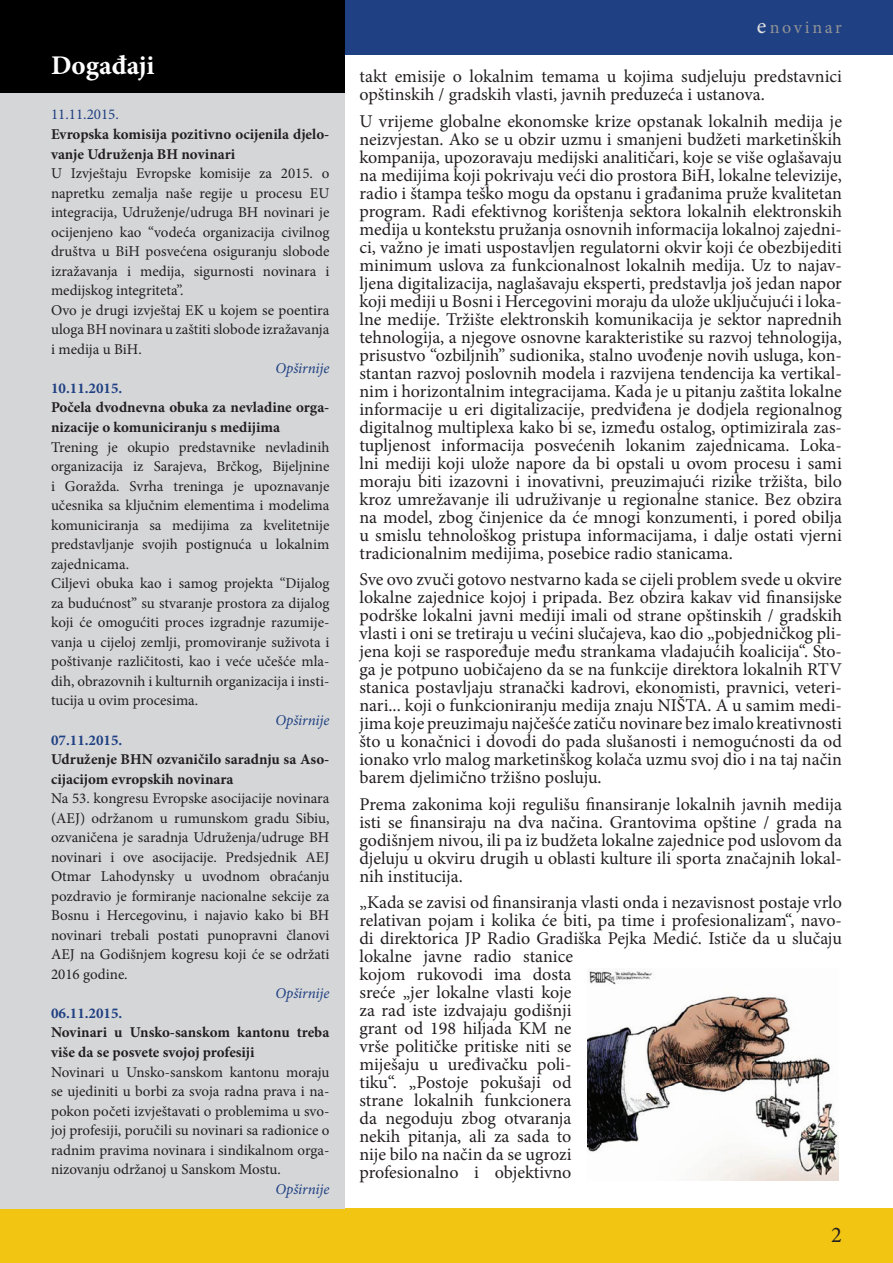
<style>
.page{position:relative;width:893px;height:1263px;background:#fff}
.page>*{position:absolute;margin:0;border:0;box-sizing:border-box;transform-origin:0 0}
.t1{font:700 27px "Minion Pro";color:#fff}
.t2{font:22.5px "Minion Pro";color:#231f20}
.t3{font:18px/18px "Minion Pro";color:#231f20;text-align:justify}
.t4{font:18px "Minion Pro";letter-spacing:.145em;color:#919396}
.t5{font:15px/19.5px "Minion Pro";color:#231f20}
.t6{font:700 15px/19.5px "Minion Pro";color:#231f20}
.t7{font:italic 15px "Minion Pro";letter-spacing:-.01em;color:#1f4082}
.t8{font:700 15px "Minion Pro";color:#1f4082}
.t9{font:15px "Minion Pro";color:#1f4082}
.s1{font-size:22.5px;color:#e0e1e3}
</style>
<div class="page">
<div style="left:0;top:1209px;width:893px;height:54px;background:#f3c513"></div>
<div style="left:0;top:0;width:893px;height:54px;background:#1f4082"></div>
<div style="left:0;top:0;width:344px;height:94px;background:#000"></div>
<div style="left:0;top:94px;width:344px;height:1115px;background:#d5d6d8"></div>
<img style="left:588px;top:971px;width:251px;height:209px">
<h1 class="t1" style="left:51px;top:46px;width:105px">Događaji</h1>
<p class="t9" style="left:51px;top:105px;width:69px">11.11.2015.</p>
<p class="t6" style="left:51px;top:124px;width:280px">Evropska komisija pozitivno ocijenila djelo&shy;vanje Udruženja BH novinari</p>
<p class="t5" style="left:51px;top:164px;width:280px">U Izvještaju Evropske komisije za 2015. o napretku zemalja naše regije u procesu EU integracija, Udruženje/udruga BH novinari je ocijenjeno kao “vodeća organizacija civilnog društva u BiH posvećena osiguranju slobode izražavanja i medija, sigurnosti novinara i medijskog integriteta”.<br>Ovo je drugi izvještaj EK u kojem se poentira uloga BH novinara u zaštiti slobode izražavanja i medija u BiH.</p>
<p class="t7" style="left:275px;top:358px;width:55px">Opširnije</p>
<p class="t8" style="left:51px;top:378px;width:73px">10.11.2015.</p>
<p class="t6" style="left:51px;top:398px;width:280px">Počela dvodnevna obuka za nevladine orga&shy;nizacije o komuniciranju s medijima</p>
<p class="t5" style="left:51px;top:437px;width:280px">Trening je okupio predstavnike nevladinih organizacija iz Sarajeva, Brčkog, Bijeljnine i Goražda. Svrha treninga je upoznavanje učesnika sa ključnim elementima i modelima komuniciranja sa medijima za kvelitetnije predstavljanje svojih postignuća u lokalnim zajednicama.<br>Ciljevi obuka kao i samog projekta “Dijalog za budućnost” su stvaranje prostora za dijalog koji će omogućiti proces izgradnje razumije&shy;vanja u cijeloj zemlji, promoviranje suživota i poštivanje različitosti, kao i veće učešće mla&shy;dih, obrazovnih i kulturnih organizacija i insti&shy;tucija u ovim procesima.</p>
<p class="t7" style="left:275px;top:710px;width:55px">Opširnije</p>
<p class="t8" style="left:51px;top:729px;width:73px">07.11.2015.</p>
<p class="t6" style="left:51px;top:749px;width:280px">Udruženje BHN ozvaničilo saradnju sa Aso&shy;cijacijom evropskih novinara</p>
<p class="t5" style="left:51px;top:789px;width:280px;text-align:justify">Na 53. kongresu Evropske asocijacije novinara (AEJ) održanom u rumunskom gradu Sibiu, ozvaničena je saradnja Udruženja/udruge BH novinari i ove asocijacije. Predsjednik AEJ Otmar Lahodynsky u uvodnom obraćanju pozdravio je formiranje nacionalne sekcije za Bosnu i Hercegovinu, i najavio kako bi BH novinari trebali postati punopravni članovi AEJ na Godišnjem kogresu koji će se održati 2016 godine.</p>
<p class="t7" style="left:275px;top:983px;width:55px">Opširnije</p>
<p class="t8" style="left:51px;top:1002px;width:73px">06.11.2015.</p>
<p class="t6" style="left:51px;top:1023px;width:280px">Novinari u Unsko-sanskom kantonu treba više da se posvete svojoj profesiji</p>
<p class="t5" style="left:51px;top:1062px;width:280px;text-align:justify">Novinari u Unsko-sanskom kantonu moraju se ujediniti u borbi za svoja radna prava i na&shy;pokon početi izvještavati o problemima u svo&shy;joj profesiji, poručili su novinari sa radionice o radnim pravima novinara i sindikalnom orga&shy;nizovanju održanoj u Sanskom Mostu.</p>
<p class="t7" style="left:275px;top:1179px;width:55px">Opširnije</p>
<p class="t4" style="left:757px;top:16px;width:87px"><span class="s1">e</span>novinar</p>
<p class="t3" style="left:359px;top:67px;width:484px">takt emisije o lokalnim temama u kojima sudjeluju predstavnici opštinskih / gradskih vlasti, javnih preduzeća i ustanova.</p>
<p class="t3" style="left:359px;top:112px;width:484px">U vrijeme globalne ekonomske krize opstanak lokalnih medija je neizvjestan. Ako se u obzir uzmu i smanjeni budžeti marketinških kompanija, upozoravaju medijski analitičari, koje se više oglašavaju na medijima koji pokrivaju veći dio prostora BiH, lokalne televizije, radio i štampa teško mogu da opstanu i građanima pruže kvalitetan program. Radi efektivnog korištenja sektora lokalnih elektronskih medija u kontekstu pružanja osnovnih informacija lokalnoj zajedni&shy;ci, važno je imati uspostavljen regulatorni okvir koji će obezbijediti minimum uslova za funkcionalnost lokalnih medija. Uz to najav&shy;ljena digitalizacija, naglašavaju eksperti, predstavlja još jedan napor koji mediji u Bosni i Hercegovini moraju da ulože uključujući i loka&shy;lne medije. Tržište elektronskih komunikacija je sektor naprednih tehnologija, a njegove osnovne karakteristike su razvoj tehnologija, prisustvo “ozbiljnih” sudionika, stalno uvođenje novih usluga, kon&shy;stantan razvoj poslovnih modela i razvijena tendencija ka vertikal&shy;nim i horizontalnim integracijama. Kada je u pitanju zaštita lokalne informacije u eri digitalizacije, predviđena je dodjela regionalnog digitalnog multiplexa kako bi se, između ostalog, optimizirala zas&shy;tupljenost informacija posvećenih lokanim zajednicama. Loka&shy;lni mediji koji ulože napore da bi opstali u ovom procesu i sami moraju biti izazovni i inovativni, preuzimajući rizike tržišta, bilo kroz umrežavanje ili udruživanje u regionalne stanice. Bez obzira na model, zbog činjenice da će mnogi konzumenti, i pored obilja u smislu tehnološkog pristupa informacijama, i dalje ostati vjerni tradicionalnim medijima, posebice radio stanicama.</p>
<p class="t3" style="left:359px;top:570px;width:484px">Sve ovo zvuči gotovo nestvarno kada se cijeli problem svede u okvire lokalne zajednice kojoj i pripada. Bez obzira kakav vid finansijske podrške lokalni javni mediji imali od strane opštinskih / gradskih vlasti i oni se tretiraju u većini slučajeva, kao dio „pobjedničkog pli&shy;jena koji se raspoređuje među strankama vladajućih koalicija“. Sto&shy;ga je potpuno uobičajeno da se na funkcije direktora lokalnih RTV stanica postavljaju stranački kadrovi, ekonomisti, pravnici, veteri&shy;nari... koji o funkcioniranju medija znaju NIŠTA. A u samim medi&shy;jima koje preuzimaju najčešće zatiču novinare bez imalo kreativnosti što u konačnici i dovodi do pada slušanosti i nemogućnosti da od ionako vrlo malog marketinškog kolača uzmu svoj dio i na taj način barem djelimično tržišno posluju.</p>
<p class="t3" style="left:359px;top:795px;width:484px">Prema zakonima koji regulišu finansiranje lokalnih javnih medija isti se finansiraju na dva načina. Grantovima opštine / grada na godišnjem nivou, ili pa iz budžeta lokalne zajednice pod uslovom da djeluju u okviru drugih u oblasti kulture ili sporta značajnih lokal&shy;nih institucija.</p>
<p class="t3" style="left:359px;top:893px;width:484px;text-align:left">„Kada se zavisi od finansiranja vlasti onda i nezavisnost postaje vrlo relativan pojam i kolika će biti, pa time i profesionalizam“, navo&shy;di direktorica JP Radio Gradiška Pejka Medić. Ističe da u slučaju lokalne javne radio stanice<br>kojom rukovodi ima dosta<br>sreće „jer lokalne vlasti koje<br>za rad iste izdvajaju godišnji<br>grant od 198 hiljada KM ne<br>vrše političke pritiske niti se<br>miješaju u uređivačku poli-<br>tiku“. „Postoje pokušaji od<br>strane lokalnih funkcionera<br>da negoduju zbog otvaranja<br>nekih pitanja, ali za sada to<br>nije bilo na način da se ugrozi<br>profesionalno i objektivno</p>
<p class="t2" style="left:831px;top:1220px;width:12px">2</p>
</div>
